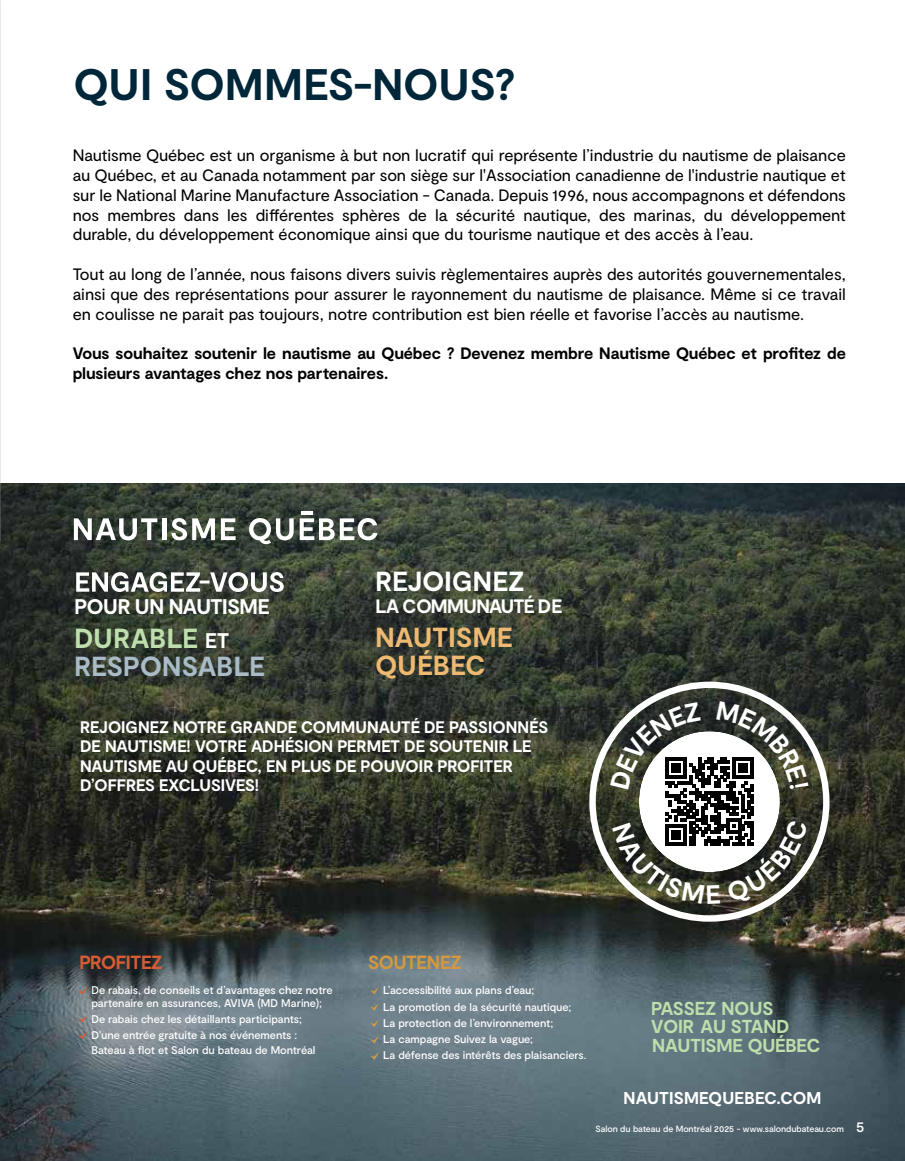
<style>
.page{position:relative;width:905px;height:1161px;background:#fff}
.page>*{position:absolute;margin:0;border:0;box-sizing:border-box;transform-origin:0 0}
.t1{font:700 44.1px "Moderat";letter-spacing:.01em;color:#002639}
.t2{font:700 27.6px/28px "Moderat";letter-spacing:.01em;color:#a8bbc6}
.t3{font:700 27.6px/28px "Moderat";letter-spacing:.01em;color:#eeba73}
.t4{font:700 27.6px "Moderat";color:#fff}
.t5{font:700 21.15px "Moderat";letter-spacing:-.025em;color:#fff}
.t6{font:700 19.35px "Moderat";letter-spacing:-.04em;color:#fff}
.t7{font:700 19.05px "Moderat";color:#d75c35}
.t8{font:700 19.05px "Moderat";color:#d39840}
.t9{font:700 18.75px/18.9px "Moderat";letter-spacing:-.01em;color:#bedeac}
.t10{font:700 17.25px "Moderat";letter-spacing:.005em;color:#fff}
.t11{font:700 16.65px/19.5px "Moderat";color:#fff}
.t12{font:16.5px/19.8px "Moderat";letter-spacing:-.005em;color:#000;text-align:justify}
.t13{font:700 16.5px/19.8px "Moderat";letter-spacing:-.01em;color:#000}
.t14{font:500 11.1px/16.2px "Moderat";letter-spacing:-.005em;color:#fff}
.t15{font:500 9px "Moderat";letter-spacing:-.005em;color:#fff}
.s1{color:#bedeac}
.s2{font-size:21.15px;color:#fff}
.s3{font-size:15px}
</style>
<div class="page">
<img style="left:0;top:483px;width:904px;height:678px">
<svg style="left:76px;top:572px;width:208px;height:20px"></svg>
<div style="left:589px;top:682px;width:240px;height:240px;border:6px solid #fff;border-radius:50%"></div>
<svg style="left:78px;top:987px;width:9px;height:8px"></svg>
<svg style="left:78px;top:1015px;width:9px;height:8px"></svg>
<svg style="left:78px;top:1031px;width:9px;height:8px"></svg>
<svg style="left:370px;top:987px;width:9px;height:8px"></svg>
<svg style="left:370px;top:1019px;width:9px;height:8px"></svg>
<svg style="left:370px;top:1003px;width:9px;height:8px"></svg>
<svg style="left:370px;top:1036px;width:9px;height:8px"></svg>
<svg style="left:370px;top:1052px;width:9px;height:8px"></svg>
<svg style="left:74px;top:518px;width:83px;height:22px"></svg>
<hr style="left:162px;top:518px;width:4px;height:22px;background:#fff">
<svg style="left:171px;top:518px;width:44px;height:22px"></svg>
<svg style="left:221px;top:518px;width:14px;height:22px"></svg>
<svg style="left:249px;top:518px;width:45px;height:26px"></svg>
<hr style="left:301px;top:511px;width:11px;height:4px;background:#fff">
<svg style="left:300px;top:518px;width:77px;height:22px"></svg>
<svg style="left:610px;top:702px;width:198px;height:203px"></svg>
<h1 class="t1" style="left:74px;top:57px;width:443px">QUI SOMMES-NOUS?</h1>
<p class="t12" style="left:73px;top:146px;width:774px">Nautisme Québec est un organisme à but non lucratif qui représente l’industrie du nautisme de plaisance au Québec, et au Canada notamment par son siège sur l'Association canadienne de l'industrie nautique et sur le National Marine Manufacture Association - Canada. Depuis 1996, nous accompagnons et défendons nos membres dans les di érentes sphères de la sécurité nautique, des marinas, du développement durable, du développement économique ainsi que du tourisme nautique et des accès à l’eau.</p>
<p class="t12" style="left:73px;top:264px;width:774px">Tout au long de l’année, nous faisons divers suivis règlementaires auprès des autorités gouvernementales, ainsi que des représentations pour assurer le rayonnement du nautisme de plaisance. Même si ce travail en coulisse ne parait pas toujours, notre contribution est bien réelle et favorise l’accès au nautisme.</p>
<p class="t13" style="left:73px;top:344px;width:774px">Vous souhaitez soutenir le nautisme au Québec ? Devenez membre Nautisme Québec et profitez de plusieurs avantages chez nos partenaires.</p>
<p class="t5" style="left:75px;top:593px;width:196px">POUR UN NAUTISME</p>
<h2 class="t2" style="left:75px;top:625px;width:192px"><span class="s1">DURABLE</span> <span class="s2">ET<br></span>RESPONSABLE</h2>
<h2 class="t4" style="left:375px;top:564px;width:151px">REJOIGNEZ</h2>
<p class="t6" style="left:375px;top:594px;width:188px">LA COMMUNAUTÉ DE</p>
<h2 class="t3" style="left:375px;top:624px;width:138px">NAUTISME<br>QUÉBEC</h2>
<p class="t11" style="left:80px;top:718px;width:469px">REJOIGNEZ NOTRE GRANDE COMMUNAUTÉ DE PASSIONNÉS DE NAUTISME! VOTRE ADHÉSION PERMET DE SOUTENIR LE NAUTISME AU QUÉBEC, EN PLUS DE POUVOIR PROFITER D’OFFRES EXCLUSIVES!</p>
<p class="t7" style="left:79px;top:951px;width:85px">PROFITEZ</p>
<p class="t8" style="left:368px;top:951px;width:95px">SOUTENEZ</p>
<p class="t14" style="left:91px;top:985px;width:243px;line-height:12.1px">De rabais, de conseils et d’avantages chez notre partenaire en assurances, AVIVA (MD Marine);</p>
<p class="t14" style="left:91px;top:1011px;width:212px">De rabais chez les détaillants participants;<br>D'une entrée gratuite à nos événements :</p>
<p class="t14" style="left:91px;top:1042px;width:225px">Bateau à flot et Salon du bateau de Montréal</p>
<p class="t14" style="left:383px;top:983px;width:205px">L’accessibilité aux plans d’eau;<br>La promotion de la sécurité nautique;<br>La protection de l’environnement;<br>La campagne Suivez la vague;<br>La défense des intérêts des plaisanciers.</p>
<p class="t9" style="left:651px;top:999px;width:171px">PASSEZ NOUS<br>VOIR AU STAND<br>NAUTISME QUÉBEC</p>
<p class="t10" style="left:623px;top:1087px;width:199px">NAUTISMEQUEBEC.COM</p>
<p class="t15" style="left:595px;top:1124px;width:270px">Salon du bateau de Montréal 2025 - www.salondubateau.com <span class="s3">5</span></p>
</div>
